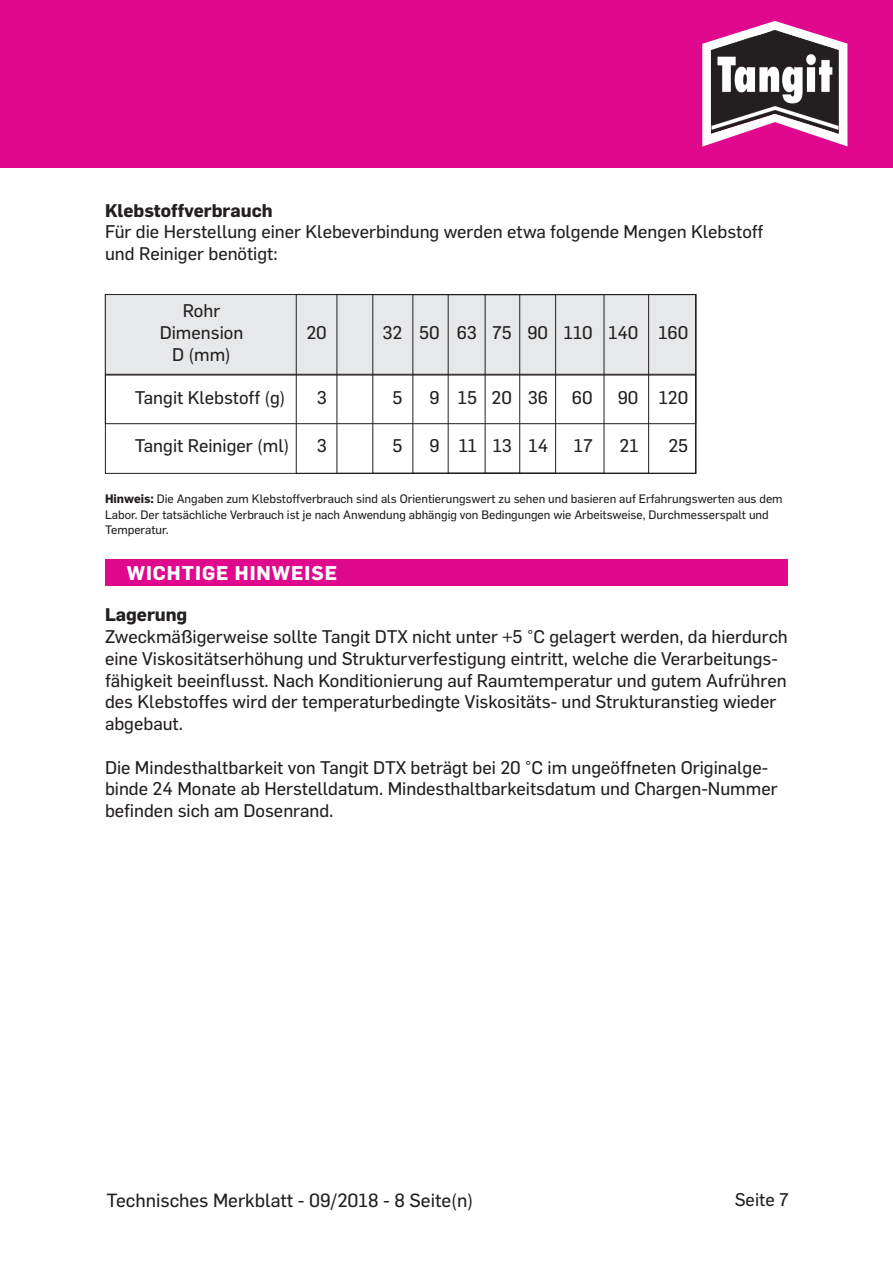
<style>
.page{position:relative;width:893px;height:1263px;background:#fff}
.page>*{position:absolute;margin:0;border:0;box-sizing:border-box;transform-origin:0 0}
.t1{font:700 19.5px "Flama";letter-spacing:.05em;color:#fff}
.t2{font:18.75px "Flama Basic";color:#231f20}
.t3{font:18px/21.8px "Flama Basic";color:#231f20}
.t4{font:700 18px "Flama";color:#231f20}
.t5{font:12px/15.8px "Flama Basic";color:#231f20}
.s1{font-family:"Flama";font-weight:700}
</style>
<div class="page">
<div style="left:0;top:0;width:893px;height:167px;background:#e0088c"></div>
<svg style="left:702px;top:21px;width:145px;height:126px"></svg>
<img style="left:711px;top:30px;width:128px;height:104px">
<img style="left:712px;top:30px;width:126px;height:103px">
<div style="left:105px;top:559px;width:683px;height:27px;background:#e0088c"></div>
<div style="left:105px;top:375px;width:591px;height:49px;border:1px solid #231f20"></div>
<div style="left:105px;top:295px;width:591px;height:79px;background:#e7e8e9"></div>
<div style="left:105px;top:294px;width:591px;height:81px;border:1px solid #231f20"></div>
<div style="left:372px;top:294px;width:277px;height:180px;border:1px solid #231f20"></div>
<div style="left:412px;top:294px;width:192px;height:180px;border:1px solid #231f20"></div>
<div style="left:448px;top:294px;width:108px;height:180px;border:1px solid #231f20"></div>
<div style="left:485px;top:294px;width:35px;height:180px;border:1px solid #231f20"></div>
<p class="t4" style="left:105px;top:204px;width:169px">Klebstoffverbrauch</p>
<p class="t3" style="left:105px;top:222px;width:660px">Für die Herstellung einer Klebeverbindung werden etwa folgende Mengen Klebstoff und Reiniger benötigt:</p>
<p class="t3" style="left:160px;top:301px;width:85px;text-align:center">Rohr<br>Dimension</p>
<p class="t3" style="left:306px;top:323px;width:22px">20</p>
<p class="t3" style="left:383px;top:323px;width:307px">32 50 63 75 90 110 140 160</p>
<p class="t3" style="left:172px;top:345px;width:60px">D (mm)</p>
<p class="t3" style="left:135px;top:388px;width:152px">Tangit Klebstoff (g)</p>
<p class="t3" style="left:317px;top:388px;width:12px">3</p>
<p class="t3" style="left:392px;top:388px;width:11px">5</p>
<p class="t3" style="left:429px;top:388px;width:120px">9 15 20 36</p>
<p class="t3" style="left:572px;top:388px;width:22px">60</p>
<p class="t3" style="left:618px;top:388px;width:72px">90 120</p>
<p class="t3" style="left:135px;top:436px;width:156px">Tangit Reiniger (ml)</p>
<p class="t3" style="left:317px;top:436px;width:12px">3</p>
<p class="t3" style="left:392px;top:436px;width:11px">5</p>
<p class="t3" style="left:429px;top:436px;width:120px">9 11 13 14</p>
<p class="t3" style="left:574px;top:436px;width:20px">17</p>
<p class="t3" style="left:620px;top:436px;width:20px">21</p>
<p class="t3" style="left:668px;top:436px;width:21px">25</p>
<p class="t5" style="left:105px;top:492px;width:679px"><span class="s1">Hinweis:</span> Die Angaben zum Klebstoffverbrauch sind als Orientierungswert zu sehen und basieren auf Erfahrungswerten aus dem<br>Labor. Der tatsächliche Verbrauch ist je nach Anwendung abhängig von Bedingungen wie Arbeitsweise, Durchmesserspalt und<br>Temperatur.</p>
<p class="t1" style="left:127px;top:566px;width:212px">WICHTIGE HINWEISE</p>
<p class="t4" style="left:105px;top:609px;width:84px">Lagerung</p>
<p class="t3" style="left:105px;top:627px;width:684px">Zweckmäßigerweise sollte Tangit DTX nicht unter +5 °C gelagert werden, da hierdurch eine Viskositätserhöhung und Strukturverfestigung eintritt, welche die Verarbeitungs&shy;fähigkeit beeinflusst. Nach Konditionierung auf Raumtemperatur und gutem Aufrühren des Klebstoffes wird der temperaturbedingte Viskositäts- und Strukturanstieg wieder abgebaut.</p>
<p class="t3" style="left:105px;top:758px;width:674px">Die Mindesthaltbarkeit von Tangit DTX beträgt bei 20 °C im ungeöffneten Originalge&shy;binde 24 Monate ab Herstelldatum. Mindesthaltbarkeitsdatum und Chargen-Nummer befinden sich am Dosenrand.</p>
<p class="t2" style="left:107px;top:1193px;width:368px">Technisches Merkblatt - 09/2018 - 8 Seite(n)</p>
<p class="t3" style="left:735px;top:1190px;width:56px">Seite 7</p>
</div>
